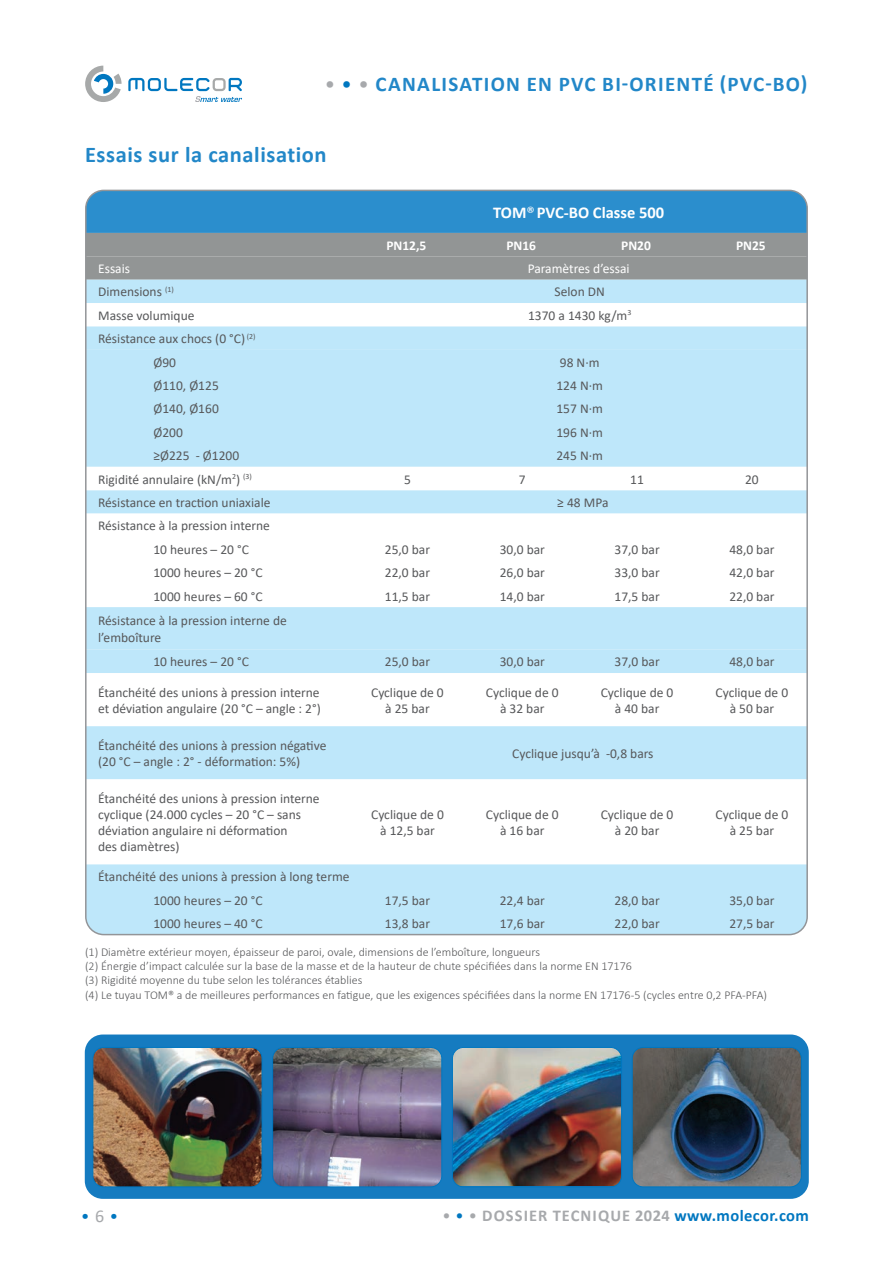
<style>
.page{position:relative;width:893px;height:1263px;background:#fff}
.page>*{position:absolute;margin:0;border:0;box-sizing:border-box;transform-origin:0 0}
.titulo_azul{font:700 22.5px "Calibri";letter-spacing:.025em;color:#2287c8}
.t1{font:700 21px "Calibri";letter-spacing:.065em;color:#2287c8}
.t2{font:300 18px "Calibri";color:#0077c0}
.t3{font:700 16.5px "Calibri";letter-spacing:.04em;color:#a7a9ac}
.t4{font:700 16.5px "Calibri";color:#fff}
.t5{font:13.5px/16.2px "Calibri";color:#57585a;text-align:center}
.t6{font:13.5px "Calibri";color:#fff}
.t7{font:700 13.5px "Calibri";color:#fff}
.t8{font:300 12px "Calibri";color:#57585a}
.s1{font-weight:400;color:#a7a9ac}
.s2{font-weight:400;color:#0077c0}
.s3{font-weight:400}
.s4{color:#0077c0}
</style>
<div class="page">
<svg style="left:85px;top:66px;width:37px;height:36px"></svg>
<svg style="left:128px;top:78px;width:114px;height:24px"></svg>
<svg style="left:86px;top:190px;width:721px;height:90px;background:#6392af"></svg>
<svg style="left:88px;top:280px;width:717px;height:370px;fill:#bee7fa"></svg>
<svg style="left:88px;top:303px;width:717px;height:187px;fill:#bee7fa"></svg>
<div style="left:88px;top:326px;width:717px;height:24px;background:#bee7fa"></div>
<svg style="left:88px;top:514px;width:717px;height:46px"></svg>
<svg style="left:88px;top:650px;width:717px;height:129px"></svg>
<div style="left:86px;top:864px;width:721px;height:70px;background:#bee7fa"></div>
<div style="left:85px;top:1034px;width:724px;height:165px;background:#157bc0;border-radius:18px"></div>
<img style="left:94px;top:1049px;width:168px;height:138px">
<div style="left:92px;top:1047px;width:170px;height:140px;border:1px solid #0077c0;border-radius:11px"></div>
<img style="left:274px;top:1049px;width:166px;height:138px">
<div style="left:272px;top:1047px;width:170px;height:140px;border:1px solid #0077c0;border-radius:11px"></div>
<img style="left:454px;top:1049px;width:168px;height:136px">
<div style="left:452px;top:1047px;width:170px;height:140px;border:1px solid #0077c0;border-radius:11px"></div>
<img style="left:632px;top:1049px;width:168px;height:138px">
<div style="left:632px;top:1047px;width:170px;height:140px;border:1px solid #0077c0;border-radius:11px"></div>
<h2 class="t1" style="left:325px;top:69px;width:484px"><span class="s1">•</span> <span class="s2">•</span> <span class="s1">•</span> CANALISATION EN PVC BI-ORIENTÉ (PVC-BO)</h2>
<p class="titulo_azul" style="left:85px;top:139px;width:243px">Essais sur la canalisation</p>
<p class="t4" style="left:493px;top:201px;width:172px">TOM<span class="s3">®</span>PVC-BO Classe 500</p>
<p class="t7" style="left:386px;top:236px;width:42px">PN12,5</p>
<p class="t7" style="left:506px;top:236px;width:31px">PN16</p>
<p class="t7" style="left:621px;top:236px;width:31px">PN20</p>
<p class="t7" style="left:736px;top:236px;width:31px">PN25</p>
<p class="t6" style="left:98px;top:259px;width:33px">Essais</p>
<p class="t6" style="left:528px;top:259px;width:103px">Paramètres d’essai</p>
<p class="t5" style="left:98px;top:283px;width:77px">Dimensions <sup>(1)</sup></p>
<p class="t5" style="left:555px;top:284px;width:52px">Selon DN</p>
<p class="t5" style="left:98px;top:307px;width:98px">Masse volumique</p>
<p class="t5" style="left:528px;top:307px;width:105px">1370 a 1430 kg/m<sup>3</sup></p>
<p class="t5" style="left:153px;top:327px;width:104px;line-height:23.4px;text-align:left;text-indent:-55px">Résistance aux chocs (0 °C) <sup>(2)<br></sup>Ø90</p>
<p class="t5" style="left:560px;top:354px;width:41px">98 N·m</p>
<p class="t5" style="left:153px;top:377px;width:67px">Ø110, Ø125</p>
<p class="t5" style="left:556px;top:377px;width:48px">124 N·m</p>
<p class="t5" style="left:153px;top:400px;width:67px">Ø140, Ø160</p>
<p class="t5" style="left:556px;top:400px;width:48px">157 N·m</p>
<p class="t5" style="left:153px;top:424px;width:31px">Ø200</p>
<p class="t5" style="left:556px;top:424px;width:48px">196 N·m</p>
<p class="t5" style="left:153px;top:447px;width:87px">≥Ø225 - Ø1200</p>
<p class="t5" style="left:556px;top:447px;width:48px">245 N·m</p>
<p class="t5" style="left:98px;top:471px;width:155px">Rigidité annulaire (kN/m<sup>2</sup>) <sup>(3)</sup></p>
<p class="t5" style="left:404px;top:471px;width:8px">5</p>
<p class="t5" style="left:519px;top:471px;width:8px">7</p>
<p class="t5" style="left:630px;top:471px;width:15px">11</p>
<p class="t5" style="left:745px;top:471px;width:15px">20</p>
<p class="t5" style="left:98px;top:494px;width:174px">Résistance en traction uniaxiale</p>
<p class="t5" style="left:557px;top:494px;width:53px">≥ 48 MPa</p>
<p class="t5" style="left:153px;top:514px;width:118px;line-height:23.4px;text-align:left;text-indent:-55px">Résistance à la pression interne<br>10 heures – 20 °C</p>
<p class="t5" style="left:385px;top:541px;width:47px">25,0 bar</p>
<p class="t5" style="left:500px;top:541px;width:47px">30,0 bar</p>
<p class="t5" style="left:614px;top:541px;width:47px">37,0 bar</p>
<p class="t5" style="left:729px;top:541px;width:47px">48,0 bar</p>
<p class="t5" style="left:153px;top:564px;width:111px">1000 heures – 20 °C</p>
<p class="t5" style="left:385px;top:564px;width:47px">22,0 bar</p>
<p class="t5" style="left:500px;top:564px;width:47px">26,0 bar</p>
<p class="t5" style="left:614px;top:564px;width:47px">33,0 bar</p>
<p class="t5" style="left:729px;top:564px;width:47px">42,0 bar</p>
<p class="t5" style="left:153px;top:588px;width:111px">1000 heures – 60 °C</p>
<p class="t5" style="left:385px;top:588px;width:47px">11,5 bar</p>
<p class="t5" style="left:500px;top:588px;width:47px">14,0 bar</p>
<p class="t5" style="left:614px;top:588px;width:47px">17,5 bar</p>
<p class="t5" style="left:729px;top:588px;width:47px">22,0 bar</p>
<p class="t5" style="left:98px;top:612px;width:190px;text-align:left">Résistance à la pression interne de l’emboîture</p>
<p class="t5" style="left:153px;top:653px;width:97px">10 heures – 20 °C</p>
<p class="t5" style="left:385px;top:653px;width:47px">25,0 bar</p>
<p class="t5" style="left:500px;top:653px;width:47px">30,0 bar</p>
<p class="t5" style="left:614px;top:653px;width:47px">37,0 bar</p>
<p class="t5" style="left:729px;top:653px;width:47px">48,0 bar</p>
<p class="t5" style="left:98px;top:684px;width:224px;text-align:left">Étanchéité des unions à pression interne et déviation angulaire (20 °C – angle : 2°)</p>
<p class="t5" style="left:371px;top:684px;width:74px">Cyclique de 0 à 25 bar</p>
<p class="t5" style="left:486px;top:684px;width:74px">Cyclique de 0 à 32 bar</p>
<p class="t5" style="left:601px;top:684px;width:74px">Cyclique de 0 à 40 bar</p>
<p class="t5" style="left:716px;top:684px;width:74px">Cyclique de 0 à 50 bar</p>
<p class="t5" style="left:98px;top:737px;width:230px;text-align:left">Étanchéité des unions à pression négative (20 °C – angle : 2° - déformation: 5%)</p>
<p class="t5" style="left:512px;top:745px;width:143px">Cyclique jusqu’à -0,8 bars</p>
<p class="t5" style="left:98px;top:790px;width:223px;text-align:left">Étanchéité des unions à pression interne cyclique (24.000 cycles – 20 °C – sans déviation angulaire ni déformation<br>des diamètres)</p>
<p class="t5" style="left:371px;top:806px;width:74px">Cyclique de 0 à 12,5 bar</p>
<p class="t5" style="left:486px;top:806px;width:74px">Cyclique de 0 à 16 bar</p>
<p class="t5" style="left:601px;top:806px;width:74px">Cyclique de 0 à 20 bar</p>
<p class="t5" style="left:716px;top:806px;width:74px">Cyclique de 0 à 25 bar</p>
<p class="t5" style="left:153px;top:865px;width:198px;line-height:23.4px;text-align:left;text-indent:-55px">Étanchéité des unions à pression à long terme<br>1000 heures – 20 °C</p>
<p class="t5" style="left:385px;top:892px;width:47px">17,5 bar</p>
<p class="t5" style="left:500px;top:892px;width:47px">22,4 bar</p>
<p class="t5" style="left:614px;top:892px;width:47px">28,0 bar</p>
<p class="t5" style="left:729px;top:892px;width:47px">35,0 bar</p>
<p class="t5" style="left:153px;top:915px;width:111px">1000 heures – 40 °C</p>
<p class="t5" style="left:385px;top:915px;width:47px">13,8 bar</p>
<p class="t5" style="left:500px;top:915px;width:47px">17,6 bar</p>
<p class="t5" style="left:614px;top:915px;width:47px">22,0 bar</p>
<p class="t5" style="left:729px;top:915px;width:47px">27,5 bar</p>
<p class="t8" style="left:85px;top:944px;width:456px">(1) Diamètre extérieur moyen, épaisseur de paroi, ovale, dimensions de l’emboîture, longueurs</p>
<p class="t8" style="left:85px;top:958px;width:548px">(2) Énergie d’impact calculée sur la base de la masse et de la hauteur de chute spécifiées dans la norme EN 17176</p>
<p class="t8" style="left:85px;top:973px;width:279px">(3) Rigidité moyenne du tube selon les tolérances établies</p>
<p class="t8" style="left:85px;top:987px;width:683px">(4) Le tuyau TOM® a de meilleures performances en fatigue, que les exigences spécifiées dans la norme EN 17176-5 (cycles entre 0,2 PFA-PFA)</p>
<h3 class="t2" style="left:81px;top:1205px;width:39px">•<span class="s1">6</span>•</h3>
<p class="t3" style="left:442px;top:1204px;width:368px"><span class="s3">•</span> <span class="s2">•</span> <span class="s3">•</span> DOSSIER TECNIQUE 2024 <span class="s4">www.molecor.com</span></p>
</div>
